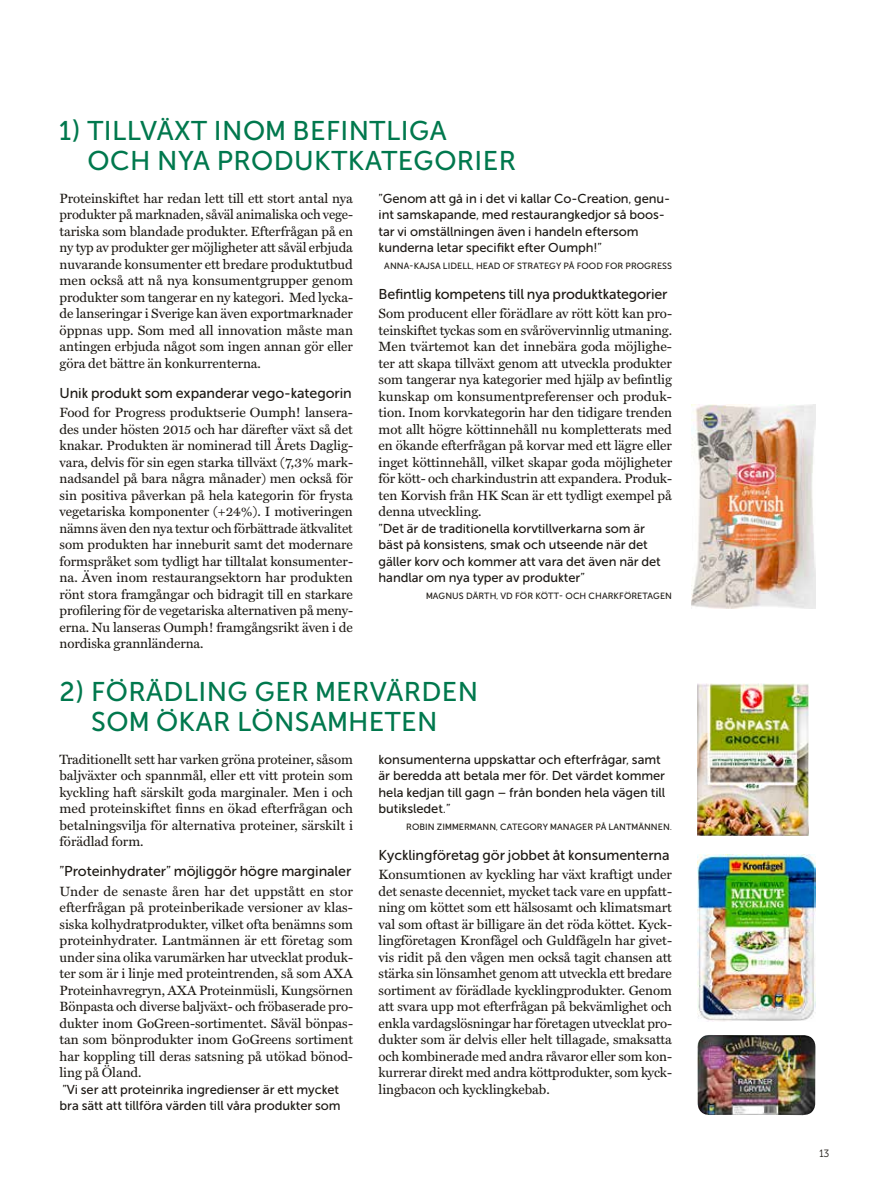
<style>
.page{position:relative;width:872px;height:1191px;background:#fff}
.page>*{position:absolute;margin:0;border:0;box-sizing:border-box;transform-origin:0 0}
.Rubriknivå_2{font:500 27px/30px "Museo Residence Sans";letter-spacing:.015em;color:#00784d;text-align:center}
.Mellis_9_5_11{font:500 14.25px "Museo Residence Sans";letter-spacing:-.01em;color:#1d1914}
.Bru{font:13.5px/16.5px "Miller Text";letter-spacing:-.005em;color:#1d1914;text-align:justify}
.Citat_i_text{font:500 12.9px/16.5px "Museo Residence Sans";letter-spacing:-.005em;color:#1d1914}
.t1{font:10.5px "Museo Residence Sans";color:#1d1914}
.Citat_i_text__namn{font:500 9px "Museo Residence Sans";letter-spacing:.005em;color:#1d1914}
</style>
<div class="page">
<img style="left:697px;top:854px;width:118px;height:167px">
<img style="left:697px;top:1035px;width:118px;height:80px">
<img style="left:692px;top:404px;width:123px;height:205px">
<img style="left:697px;top:683px;width:111px;height:152px">
<p class="Rubriknivå_2" style="left:88px;top:116px;width:430px;text-align:left;text-indent:-28px">1) TILLVÄXT INOM BEFINTLIGA<br>OCH NYA PRODUKTKATEGORIER</p>
<p class="Bru" style="left:60px;top:190px;width:295px">Proteinskiftet har redan lett till ett stort antal nya produkter på marknaden, såväl animaliska och vege&shy;tariska som blandade produkter. Efterfrågan på en ny typ av produkter ger möjligheter att såväl erbjuda nuvarande konsumenter ett bredare produktutbud men också att nå nya konsumentgrupper genom produkter som tangerar en ny kategori. Med lycka&shy;de lanseringar i Sverige kan även exportmarknader öppnas upp. Som med all innovation måste man antingen erbjuda något som ingen annan gör eller göra det bättre än konkurrenterna.</p>
<p class="Mellis_9_5_11" style="left:60px;top:385px;width:294px">Unik produkt som expanderar vego-kategorin</p>
<p class="Bru" style="left:60px;top:404px;width:295px">Food for Progress produktserie Oumph! lansera&shy;des under hösten 2015 och har därefter växt så det knakar. Produkten är nominerad till Årets Daglig&shy;vara, delvis för sin egen starka tillväxt (7,3% mark&shy;nadsandel på bara några månader) men också för sin positiva påverkan på hela kategorin för frysta vegetariska komponenter (+24%). I motiveringen nämns även den nya textur och förbättrade ätkvalitet som produkten har inneburit samt det modernare formspråket som tydligt har tilltalat konsumenter&shy;na. Även inom restaurangsektorn har produkten rönt stora framgångar och bidragit till en starkare profilering för de vegetariska alternativen på meny&shy;erna. Nu lanseras Oumph! framgångsrikt även i de nordiska grannländerna.</p>
<p class="Citat_i_text" style="left:378px;top:190px;width:293px">”Genom att gå in i det vi kallar Co-Creation, genu&shy;int samskapande, med restaurangkedjor så boos&shy;tar vi omställningen även i handeln eftersom kunderna letar specifikt efter Oumph!”</p>
<p class="Citat_i_text__namn" style="left:384px;top:260px;width:289px">ANNA-KAJSA LIDELL, HEAD OF STRATEGY PÅ FOOD FOR PROGRESS</p>
<p class="Mellis_9_5_11" style="left:378px;top:286px;width:290px">Befintlig kompetens till nya produktkategorier</p>
<p class="Bru" style="left:378px;top:305px;width:295px">Som producent eller förädlare av rött kött kan pro&shy;teinskiftet tyckas som en svårövervinnlig utmaning.<br>Men tvärtemot kan det innebära goda möjlighe&shy;ter att skapa tillväxt genom att utveckla produkter som tangerar nya kategorier med hjälp av befintlig kunskap om konsumentpreferenser och produk&shy;tion. Inom korvkategorin har den tidigare trenden mot allt högre köttinnehåll nu kompletterats med en ökande efterfrågan på korvar med ett lägre eller inget köttinnehåll, vilket skapar goda möjligheter för kött- och charkindustrin att expandera. Produk&shy;ten Korvish från HK Scan är ett tydligt exempel på denna utveckling.</p>
<p class="Citat_i_text" style="left:378px;top:520px;width:284px">”Det är de traditionella korvtillverkarna som är bäst på konsistens, smak och utseende när det gäller korv och kommer att vara det även när det handlar om nya typer av produkter”</p>
<p class="Citat_i_text__namn" style="left:426px;top:590px;width:247px">MAGNUS DÄRTH, VD FÖR KÖTT- OCH CHARKFÖRETAGEN</p>
<p class="Rubriknivå_2" style="left:60px;top:676px;width:420px">2) FÖRÄDLING GER MERVÄRDEN<br>SOM ÖKAR LÖNSAMHETEN</p>
<p class="Bru" style="left:60px;top:751px;width:295px">Traditionellt sett har varken gröna proteiner, såsom baljväxter och spannmål, eller ett vitt protein som kyckling haft särskilt goda marginaler. Men i och med proteinskiftet finns en ökad efterfrågan och betalningsvilja för alternativa proteiner, särskilt i förädlad form.</p>
<p class="Mellis_9_5_11" style="left:60px;top:863px;width:293px">”Proteinhydrater” möjliggör högre marginaler</p>
<p class="Bru" style="left:60px;top:883px;width:295px">Under de senaste åren har det uppstått en stor efterfrågan på proteinberikade versioner av klas&shy;siska kolhydratprodukter, vilket ofta benämns som proteinhydrater. Lantmännen är ett företag som under sina olika varumärken har utvecklat produk&shy;ter som är i linje med proteintrenden, så som AXA Proteinhavregryn, AXA Proteinmüsli, Kungsörnen Bönpasta och diverse baljväxt- och fröbaserade pro&shy;dukter inom GoGreen-sortimentet. Såväl bönpas&shy;tan som bönprodukter inom GoGreens sortiment har koppling till deras satsning på utökad bönod&shy;ling på Öland.</p>
<p class="Citat_i_text" style="left:60px;top:1081px;width:283px">”Vi ser att proteinrika ingredienser är ett mycket bra sätt att tillföra värden till våra produkter som</p>
<p class="Citat_i_text" style="left:378px;top:751px;width:288px">konsumenterna uppskattar och efterfrågar, samt är beredda att betala mer för. Det värdet kommer hela kedjan till gagn – från bonden hela vägen till butiksledet.”</p>
<p class="Citat_i_text__namn" style="left:406px;top:821px;width:267px">ROBIN ZIMMERMANN, CATEGORY MANAGER PÅ LANTMÄNNEN.</p>
<p class="Mellis_9_5_11" style="left:378px;top:847px;width:292px">Kycklingföretag gör jobbet åt konsumenterna</p>
<p class="Bru" style="left:378px;top:866px;width:295px">Konsumtionen av kyckling har växt kraftigt under det senaste decenniet, mycket tack vare en uppfatt&shy;ning om köttet som ett hälsosamt och klimatsmart val som oftast är billigare än det röda köttet. Kyck&shy;lingföretagen Kronfågel och Guldfågeln har givet&shy;vis ridit på den vågen men också tagit chansen att stärka sin lönsamhet genom att utveckla ett bredare sortiment av förädlade kycklingprodukter. Genom att svara upp mot efterfrågan på bekvämlighet och enkla vardagslösningar har företagen utvecklat pro&shy;dukter som är delvis eller helt tillagade, smaksatta och kombinerade med andra råvaror eller som kon&shy;kurrerar direkt med andra köttprodukter, som kyck&shy;lingbacon och kycklingkebab.</p>
<p class="t1" style="left:819px;top:1147px;width:12px">13</p>
</div>
